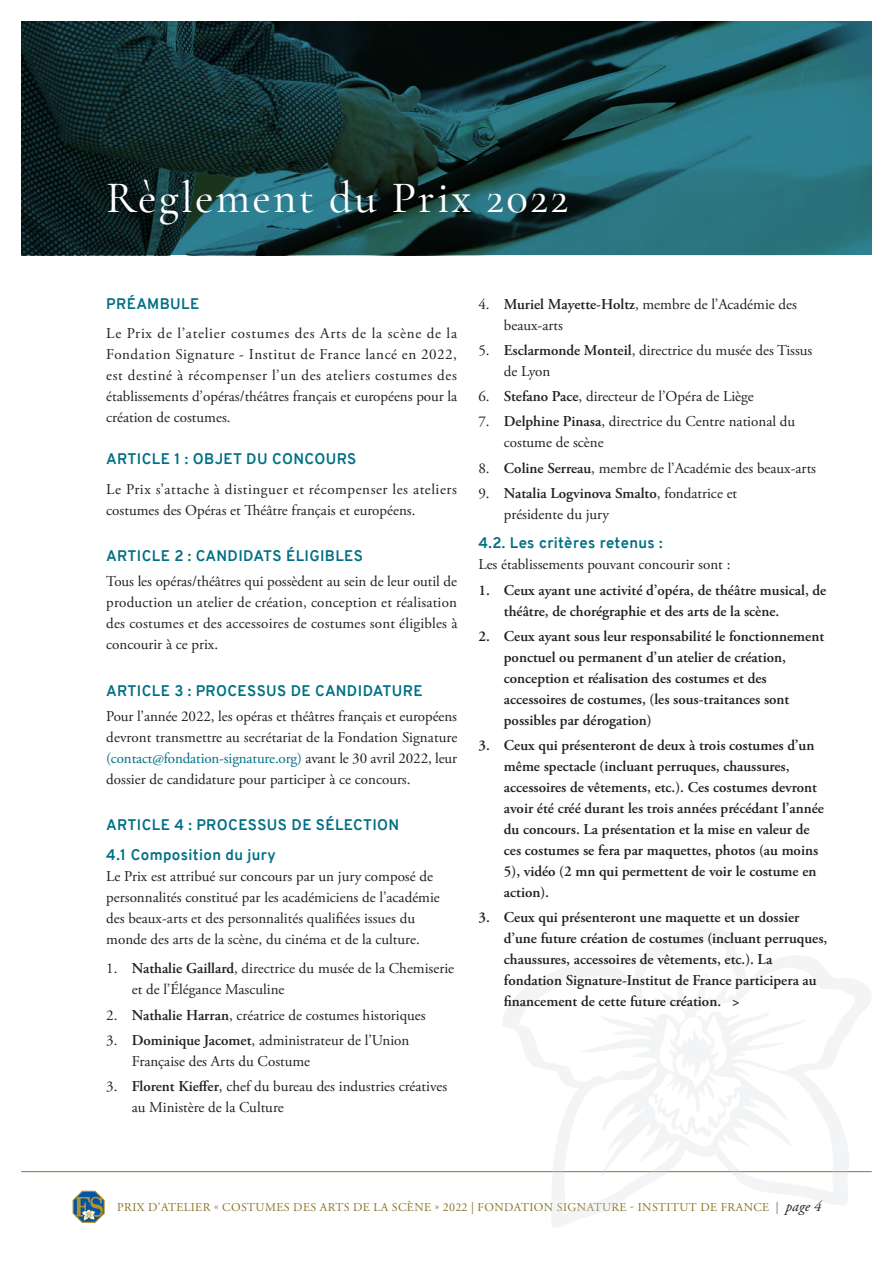
<style>
.page{position:relative;width:893px;height:1263px;background:#fff}
.page>*{position:absolute;margin:0;border:0;box-sizing:border-box;transform-origin:0 0}
.t1{font:500 45px "Cormorant Garamond";letter-spacing:.05em;color:#fff}
.Titres_reglement{font:15px/21px "Adobe Garamond Pro";color:#231f20}
.t2{font:600 15px/21px "Adobe Garamond Pro";color:#231f20}
.Titres_reglement-2{font:700 15px "Overpass";letter-spacing:.025em;color:#017084}
.t3{font:12px "Adobe Garamond Pro";letter-spacing:.035em;color:#887426}
.s1{color:#017084}
.s2{font-family:"Overpass";font-weight:700;color:#017084}
.s3{font-weight:600}
.s4{color:#636366}
.s5{font-style:italic;font-size:15px;color:#231f20}
</style>
<div class="page">
<hr style="left:21px;top:1171px;width:851px;height:1px;background:#887426">
<svg style="left:73px;top:1191px;width:32px;height:32px"></svg>
<img style="left:21px;top:21px;width:851px;height:234px">
<img style="left:496px;top:929px;width:376px;height:298px">
<p class="t1" style="left:106px;top:170px;width:464px">Règlement du Prix 2022</p>
<p class="Titres_reglement-2" style="left:106px;top:293px;width:95px">PRÉAMBULE</p>
<p class="Titres_reglement" style="left:106px;top:324px;width:353px;text-align:justify">Le Prix de l’atelier costumes des Arts de la scène de la Fondation Signature - Institut de France lancé en 2022, est destiné à récompenser l’un des ateliers costumes des établissements d’opéras/théâtres français et européens pour la création de costumes.</p>
<p class="Titres_reglement-2" style="left:106px;top:448px;width:252px">ARTICLE 1 : OBJET DU CONCOURS</p>
<p class="Titres_reglement" style="left:106px;top:479px;width:352px">Le Prix s’attache à distinguer et récompenser les ateliers costumes des Opéras et Théâtre français et européens.</p>
<p class="Titres_reglement-2" style="left:106px;top:545px;width:258px">ARTICLE 2 : CANDIDATS ÉLIGIBLES</p>
<p class="Titres_reglement" style="left:106px;top:572px;width:353px;text-align:justify">Tous les opéras/théâtres qui possèdent au sein de leur outil de production un atelier de création, conception et réalisation des costumes et des accessoires de costumes sont éligibles à concourir à ce prix.</p>
<p class="Titres_reglement-2" style="left:106px;top:680px;width:318px">ARTICLE 3 : PROCESSUS DE CANDIDATURE</p>
<p class="Titres_reglement" style="left:106px;top:706px;width:352px;text-align:justify">Pour l’année 2022, les opéras et théâtres français et européens devront transmettre au secrétariat de la Fondation Signature <span class="s1">(contact@fondation-signature.org)</span> avant le 30 avril 2022, leur dossier de candidature pour participer à ce concours.</p>
<p class="Titres_reglement-2" style="left:106px;top:814px;width:294px">ARTICLE 4 : PROCESSUS DE SÉLECTION</p>
<p class="Titres_reglement" style="left:106px;top:845px;width:335px"><span class="s2">4.1 Composition du jury<br></span>Le Prix est attribué sur concours par un jury composé de personnalités constitué par les académiciens de l’académie des beaux-arts et des personnalités qualifiées issues du monde des arts de la scène, du cinéma et de la culture.</p>
<p class="Titres_reglement" style="left:132px;top:958px;width:324px;text-indent:-26px">1. <span class="s3">Nathalie Gaillard</span>, directrice du musée de la Chemiserie et de l’Élégance Masculine</p>
<p class="Titres_reglement" style="left:106px;top:1005px;width:321px">2. <span class="s3">Nathalie Harran</span>, créatrice de costumes historiques</p>
<p class="Titres_reglement" style="left:132px;top:1030px;width:279px;text-indent:-26px">3. <span class="s3">Dominique Jacomet</span>, administrateur de l’Union<br>Française des Arts du Costume</p>
<p class="Titres_reglement" style="left:132px;top:1076px;width:317px;text-indent:-26px">3. <span class="s3">Florent Kieffer</span>, chef du bureau des industries créatives au Ministère de la Culture</p>
<p class="Titres_reglement" style="left:504px;top:294px;width:295px;text-indent:-26px">4. <span class="s3">Muriel Mayette-Holtz</span>, membre de l’Académie des beaux-arts</p>
<p class="Titres_reglement" style="left:504px;top:340px;width:310px;text-indent:-26px">5. <span class="s3">Esclarmonde Monteil</span>, directrice du musée des Tissus de Lyon</p>
<p class="Titres_reglement" style="left:478px;top:386px;width:277px">6. <span class="s3">Stefano Pace</span>, directeur de l’Opéra de Liège</p>
<p class="Titres_reglement" style="left:504px;top:412px;width:293px;text-indent:-26px">7. <span class="s3">Delphine Pinasa</span>, directrice du Centre national du costume de scène</p>
<p class="Titres_reglement" style="left:478px;top:458px;width:339px">8. <span class="s3">Coline Serreau</span>, membre de l’Académie des beaux-arts</p>
<p class="Titres_reglement" style="left:504px;top:483px;width:235px;text-indent:-26px">9. <span class="s3">Natalia Logvinova Smalto</span>, fondatrice et présidente du jury</p>
<p class="Titres_reglement" style="left:478px;top:534px;width:254px"><span class="s2">4.2. Les critères retenus :<br></span>Les établissements pouvant concourir sont :</p>
<p class="t2" style="left:504px;top:579px;width:324px;text-indent:-26px">1. Ceux ayant une activité d’opéra, de théâtre musical, de théâtre, de chorégraphie et des arts de la scène.</p>
<p class="t2" style="left:504px;top:626px;width:322px;text-indent:-26px">2. Ceux ayant sous leur responsabilité le fonctionnement ponctuel ou permanent d’un atelier de création, conception et réalisation des costumes et des accessoires de costumes, (les sous-traitances sont possibles par dérogation)</p>
<p class="t2" style="left:504px;top:735px;width:322px;text-indent:-26px">3. Ceux qui présenteront de deux à trois costumes d’un même spectacle (incluant perruques, chaussures, accessoires de vêtements, etc.). Ces costumes devront avoir été créé durant les trois années précédant l’année du concours. La présentation et la mise en valeur de ces costumes se fera par maquettes, photos (au moins 5), vidéo (2 mn qui permettent de voir le costume en action).</p>
<p class="t2" style="left:504px;top:907px;width:325px;text-indent:-26px">3. Ceux qui présenteront une maquette et un dossier d’une future création de costumes (incluant perruques, chaussures, accessoires de vêtements, etc.). La fondation Signature-Institut de France participera au financement de cette future création. &gt;</p>
<p class="t3" style="left:117px;top:1200px;width:706px">PRIX D'ATELIER « COSTUMES DES ARTS DE LA SCÈNE » 2022 | FONDATION SIGNATURE - INSTITUT DE FRANCE <span class="s4">|</span> <span class="s5">page 4</span></p>
</div>
